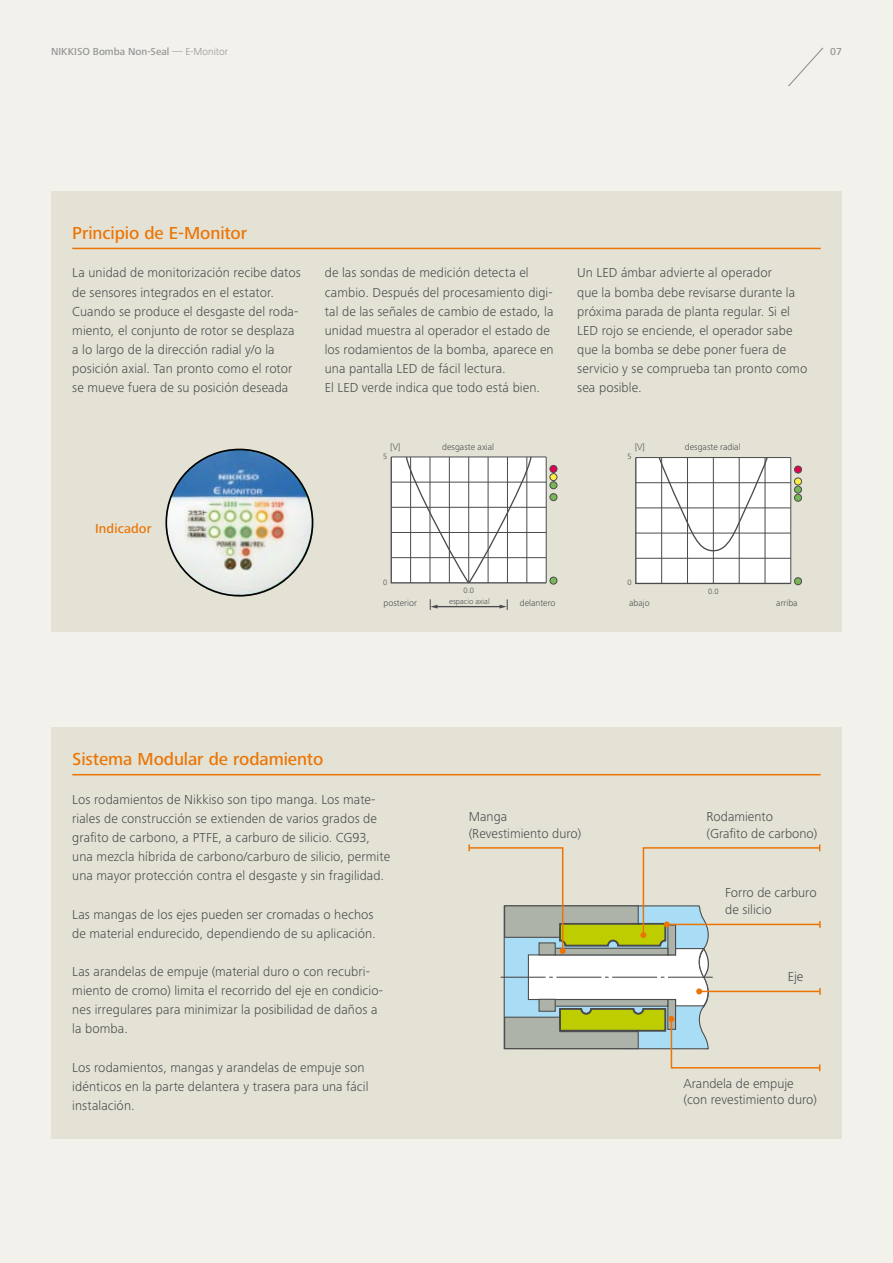
<style>
.page{position:relative;width:893px;height:1263px;background:#f3f1eb}
.page>*{position:absolute;margin:0;border:0;box-sizing:border-box;transform-origin:0 0}
.t1{font:500 18px "Frutiger Next LTW1 G";letter-spacing:-.005em;color:#ec7405}
.t2{font:300 13.5px/19.2px "Frutiger Next LTW1 G";letter-spacing:.005em;color:#4b4b4d}
.t3{font:500 13.5px "Frutiger Next LTW1 G";letter-spacing:.01em;color:#ec7405}
.t4{font:500 10.5px "Frutiger Next LTW1 G";color:#929395}
.t5{font:300 9.3px "Frutiger Next LTW1 G";color:#4b4b4d}
.t6{font:300 7.95px "Frutiger Next LTW1 G";color:#4b4b4d}
.s1{font-weight:300}
</style>
<div class="page">
<div style="left:51px;top:191px;width:791px;height:440px;background:#e3e2d5"></div>
<div style="left:51px;top:727px;width:791px;height:411px;background:#e3e2d5"></div>
<img style="left:167px;top:449px;width:145px;height:146px">
<svg style="left:468px;top:844px;width:353px;height:227px"></svg>
<hr style="left:72px;top:774px;width:749px;height:1px;background:#ec7405">
<svg style="left:788px;top:47px;width:36px;height:40px"></svg>
<hr style="left:72px;top:248px;width:749px;height:1px;background:#ec7405">
<svg style="left:390px;top:456px;width:157px;height:128px"></svg>
<div style="left:550px;top:577px;width:7px;height:7px;background:#77b756;border-radius:50%"></div>
<div style="left:550px;top:577px;width:7px;height:7px;border:1px solid #4b4b4d;border-radius:50%"></div>
<div style="left:550px;top:494px;width:7px;height:7px;background:#77b756;border-radius:50%"></div>
<div style="left:550px;top:493px;width:7px;height:8px;border:1px solid #4b4b4d;border-radius:50%"></div>
<div style="left:550px;top:482px;width:7px;height:7px;background:#77b756;border-radius:50%"></div>
<div style="left:550px;top:481px;width:7px;height:8px;border:1px solid #4b4b4d;border-radius:50%"></div>
<div style="left:550px;top:474px;width:7px;height:7px;background:#ffef44;border-radius:50%"></div>
<div style="left:550px;top:473px;width:7px;height:8px;border:1px solid #4b4b4d;border-radius:50%"></div>
<div style="left:550px;top:465px;width:7px;height:7px;background:#e3004f;border-radius:50%"></div>
<div style="left:550px;top:465px;width:7px;height:8px;border:1px solid #4b4b4d;border-radius:50%"></div>
<hr style="left:436px;top:606px;width:65px;height:1px;background:#4b4b4d">
<svg style="left:430px;top:599px;width:7px;height:11px"></svg>
<svg style="left:500px;top:599px;width:8px;height:11px"></svg>
<svg style="left:635px;top:457px;width:157px;height:128px"></svg>
<div style="left:794px;top:578px;width:7px;height:7px;background:#77b756;border-radius:50%"></div>
<div style="left:794px;top:577px;width:8px;height:8px;border:1px solid #4b4b4d;border-radius:50%"></div>
<div style="left:794px;top:494px;width:7px;height:7px;background:#77b756;border-radius:50%"></div>
<div style="left:794px;top:494px;width:8px;height:8px;border:1px solid #4b4b4d;border-radius:50%"></div>
<div style="left:794px;top:486px;width:7px;height:7px;background:#77b756;border-radius:50%"></div>
<div style="left:794px;top:486px;width:8px;height:7px;border:1px solid #4b4b4d;border-radius:50%"></div>
<div style="left:794px;top:478px;width:7px;height:7px;background:#ffef44;border-radius:50%"></div>
<div style="left:794px;top:478px;width:8px;height:7px;border:1px solid #4b4b4d;border-radius:50%"></div>
<div style="left:794px;top:466px;width:7px;height:7px;background:#e3004f;border-radius:50%"></div>
<div style="left:794px;top:466px;width:8px;height:7px;border:1px solid #4b4b4d;border-radius:50%"></div>
<p class="t4" style="left:51px;top:46px;width:179px">NIKKISO Bomba Non-Seal <span class="s1">— E-Monitor</span></p>
<p class="t4" style="left:830px;top:46px;width:13px">07</p>
<h1 class="t1" style="left:72px;top:223px;width:176px">Principio de E-Monitor</h1>
<p class="t2" style="left:72px;top:263px;width:230px">La unidad de monitorización recibe datos de sensores integrados en el estator.<br>Cuando se produce el desgaste del roda&shy;miento, el conjunto de rotor se desplaza a lo largo de la dirección radial y/o la posición axial. Tan pronto como el rotor se mueve fuera de su posición deseada</p>
<p class="t2" style="left:325px;top:263px;width:230px">de las sondas de medición detecta el cambio. Después del procesamiento digi&shy;tal de las señales de cambio de estado, la unidad muestra al operador el estado de los rodamientos de la bomba, aparece en una pantalla LED de fácil lectura.<br>El LED verde indica que todo está bien.</p>
<p class="t2" style="left:577px;top:263px;width:232px">Un LED ámbar advierte al operador<br>que la bomba debe revisarse durante la próxima parada de planta regular. Si el LED rojo se enciende, el operador sabe que la bomba se debe poner fuera de servicio y se comprueba tan pronto como sea posible.</p>
<p class="t6" style="left:628px;top:270px;width:6px">5</p>
<p class="t3" style="left:95px;top:521px;width:58px">Indicador</p>
<p class="t5" style="left:390px;top:441px;width:12px">[V]</p>
<p class="t5" style="left:442px;top:441px;width:53px">desgaste axial</p>
<p class="t6" style="left:383px;top:452px;width:6px">5</p>
<p class="t5" style="left:635px;top:442px;width:12px">[V]</p>
<p class="t6" style="left:628px;top:452px;width:6px">5</p>
<p class="t5" style="left:685px;top:442px;width:57px">desgaste radial</p>
<p class="t6" style="left:383px;top:577px;width:6px">0</p>
<p class="t6" style="left:628px;top:578px;width:6px">0</p>
<p class="t6" style="left:463px;top:586px;width:12px">0.0</p>
<p class="t6" style="left:708px;top:587px;width:12px">0.0</p>
<p class="t5" style="left:384px;top:597px;width:35px">posterior</p>
<p class="t6" style="left:449px;top:597px;width:42px">espacio axial</p>
<p class="t5" style="left:520px;top:597px;width:37px">delantero</p>
<p class="t5" style="left:629px;top:598px;width:22px">abajo</p>
<p class="t5" style="left:776px;top:598px;width:23px">arriba</p>
<h1 class="t1" style="left:72px;top:749px;width:253px">Sistema Modular de rodamiento</h1>
<p class="t2" style="left:72px;top:790px;width:319px">Los rodamientos de Nikkiso son tipo manga. Los mate&shy;riales de construcción se extienden de varios grados de grafito de carbono, a PTFE, a carburo de silicio. CG93, una mezcla híbrida de carbono/carburo de silicio, permite una mayor protección contra el desgaste y sin fragilidad.</p>
<p class="t2" style="left:72px;top:904px;width:305px">Las mangas de los ejes pueden ser cromadas o hechos de material endurecido, dependiendo de su aplicación.</p>
<p class="t2" style="left:72px;top:962px;width:312px">Las arandelas de empuje (material duro o con recubri&shy;miento de cromo) limita el recorrido del eje en condicio&shy;nes irregulares para minimizar la posibilidad de daños a la bomba.</p>
<p class="t2" style="left:72px;top:1057px;width:298px">Los rodamientos, mangas y arandelas de empuje son idénticos en la parte delantera y trasera para una fácil instalación.</p>
<p class="t2" style="left:469px;top:808px;width:114px;line-height:16.5px">Manga (Revestimiento duro)</p>
<p class="t2" style="left:706px;top:808px;width:112px;line-height:16.5px">Rodamiento (Grafito de carbono)</p>
<p class="t2" style="left:725px;top:884px;width:93px;line-height:16.5px">Forro de carburo de silicio</p>
<p class="t2" style="left:788px;top:966px;width:17px">Eje</p>
<p class="t2" style="left:684px;top:1075px;width:135px;line-height:16.5px">Arandela de empuje (con revestimiento duro)</p>
</div>
